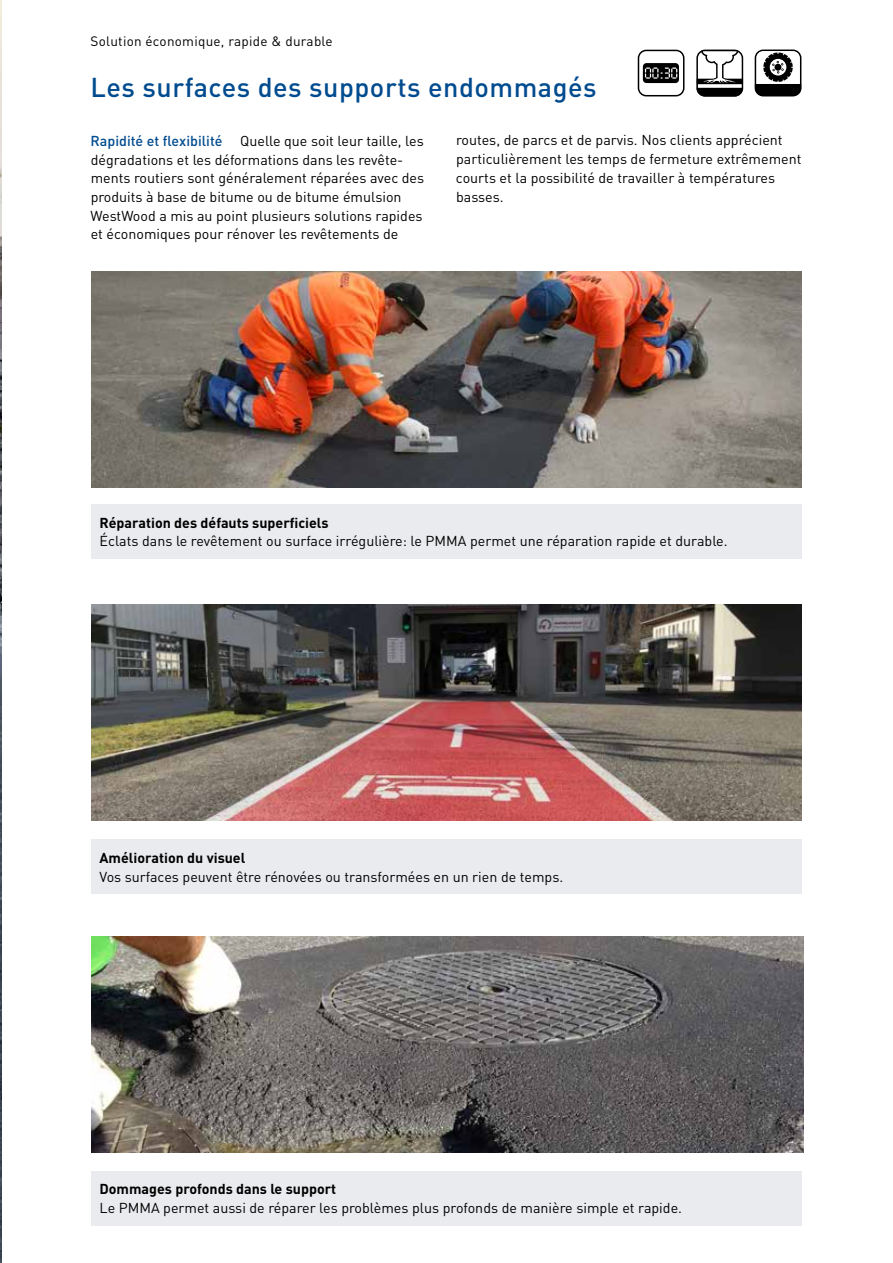
<style>
.page{position:relative;width:893px;height:1263px;background:#fff}
.page>*{position:absolute;margin:0;border:0;box-sizing:border-box;transform-origin:0 0}
.t1{font:500 27px "DIN Pro";letter-spacing:.02em;color:#004b8f}
.t2{font:14.25px/18.8px "DIN Pro";color:#000}
.t3{font:700 14.25px "DIN Pro";color:#000}
.t4{font:13.5px "DIN Pro";letter-spacing:.02em;color:#000}
.s1{font-weight:500;color:#004b8f}
</style>
<div class="page">
<img style="left:0;top:0;width:1px;height:1263px">
<img style="left:91px;top:605px;width:711px;height:216px">
<img style="left:92px;top:937px;width:711px;height:216px">
<img style="left:91px;top:272px;width:711px;height:216px">
<div style="left:91px;top:504px;width:711px;height:55px;background:#eaebee"></div>
<div style="left:91px;top:839px;width:711px;height:55px;background:#eaebee"></div>
<div style="left:91px;top:1171px;width:711px;height:54px;background:#eaebee"></div>
<svg style="left:638px;top:50px;width:46px;height:46px"></svg>
<svg style="left:696px;top:50px;width:47px;height:47px"></svg>
<svg style="left:755px;top:50px;width:46px;height:46px"></svg>
<p class="t4" style="left:91px;top:32px;width:244px">Solution économique, rapide &amp; durable</p>
<h1 class="t1" style="left:91px;top:68px;width:507px">Les surfaces des supports endommagés</h1>
<p class="t2" style="left:91px;top:131px;width:335px"><span class="s1">Rapidité et flexibilité</span> Quelle que soit leur taille, les dégradations et les déformations dans les revête&shy;ments routiers sont généralement réparées avec des produits à base de bitume ou de bitume émulsion WestWood a mis au point plusieurs solutions rapides et économiques pour rénover les revêtements de</p>
<p class="t2" style="left:456px;top:130px;width:347px">routes, de parcs et de parvis. Nos clients apprécient particulièrement les temps de fermeture extrêmement courts et la possibilité de travailler à températures basses.</p>
<p class="t3" style="left:99px;top:513px;width:231px">Réparation des défauts superficiels</p>
<p class="t2" style="left:99px;top:531px;width:630px">Éclats dans le revêtement ou surface irrégulière: le PMMA permet une réparation rapide et durable.</p>
<p class="t3" style="left:99px;top:848px;width:147px">Amélioration du visuel</p>
<p class="t2" style="left:99px;top:866px;width:465px">Vos surfaces peuvent être rénovées ou transformées en un rien de temps.</p>
<p class="t3" style="left:99px;top:1179px;width:238px">Dommages profonds dans le support</p>
<p class="t2" style="left:99px;top:1198px;width:584px">Le PMMA permet aussi de réparer les problèmes plus profonds de manière simple et rapide.</p>
</div>
